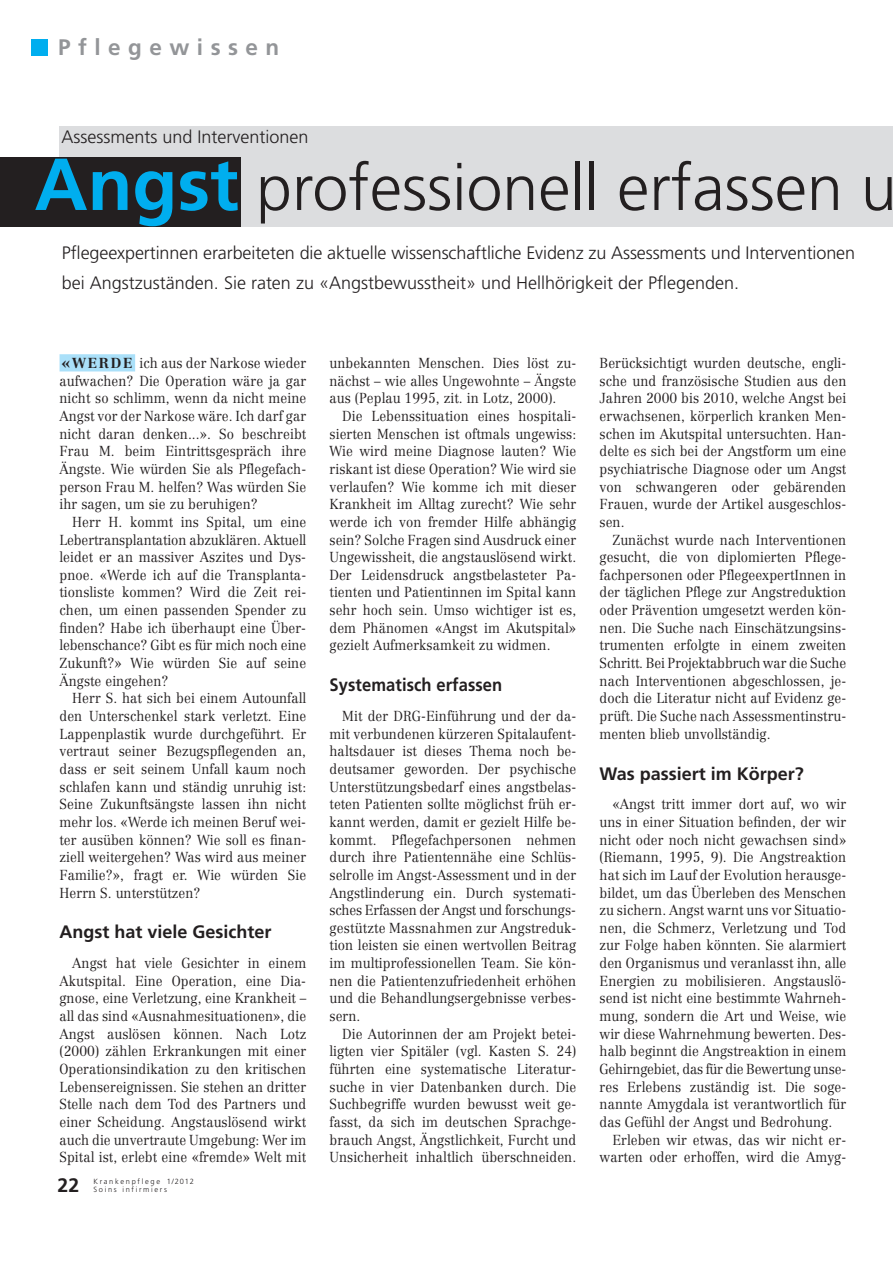
<style>
.page{position:relative;width:893px;height:1263px;background:#fff}
.page>*{position:absolute;margin:0;border:0;box-sizing:border-box;transform-origin:0 0}
.t1{font:300 64.5px "Frutiger";color:#231f20}
.t2{font:700 22.5px "Frutiger";letter-spacing:.335em;color:#939598}
.t3{font:700 19.5px "Frutiger";color:#231f20}
.t4{font:300 18px/30px "Frutiger";color:#231f20}
.t5{font:700 18px "Frutiger";color:#231f20}
.t6{font:700 18px "Frutiger";color:#231f20;scale:.92 1}
.t7{font:300 14.25px/17.7px "Centennial";letter-spacing:.005em;color:#231f20;text-align:justify;scale:.92 1}
.t8{font:300 7.5px/8.2px "Frutiger";letter-spacing:.22em;color:#231f20}
.s1{font-weight:700;font-size:73.5px;color:#00aeef}
.s2{font-weight:700}
</style>
<div class="page">
<div style="left:60px;top:127px;width:833px;height:100px;background:#dcdddf"></div>
<div style="left:0;top:157px;width:240px;height:70px;background:#231f20"></div>
<div style="left:32px;top:39px;width:16px;height:16px;background:#00aeef"></div>
<div style="left:60px;top:354px;width:75px;height:17px;background:#aae0f9"></div>
<h2 class="t2" style="left:58px;top:38px;width:223px">Pflegewissen</h2>
<p class="t4" style="left:61px;top:123px;width:249px">Assessments und Interventionen</p>
<h1 class="t1" style="left:35px;top:162px;width:863px"><span class="s1">Angst</span> professionell erfassen u</h1>
<p class="t4" style="left:62px;top:239px;width:795px">Pflegeexpertinnen erarbeiteten die aktuelle wissenschaftliche Evidenz zu Assessments und Interventionen bei Angstzuständen. Sie raten zu «Angstbewusstheit» und Hellhörigkeit der Pflegenden.</p>
<p class="t7" style="left:60px;top:355px;width:270px"><span class="s2">«WERDE</span> ich aus der Narkose wieder aufwachen? Die Operation wäre ja gar nicht so schlimm, wenn da nicht meine Angst vor der Narkose wäre. Ich darf gar nicht daran denken...». So beschreibt Frau M. beim Eintrittsgespräch ihre Ängste. Wie würden Sie als Pflegefach&shy;person Frau M. helfen? Was würden Sie ihr sagen, um sie zu beruhigen?</p>
<p class="t7" style="left:60px;top:514px;width:270px;text-indent:13px">Herr H. kommt ins Spital, um eine Lebertransplantation abzuklären. Aktuell leidet er an massiver Aszites und Dys&shy;pnoe. «Werde ich auf die Transplanta&shy;tionsliste kommen? Wird die Zeit rei&shy;chen, um einen passenden Spender zu finden? Habe ich überhaupt eine Über&shy;lebenschance? Gibt es für mich noch eine Zukunft?» Wie würden Sie auf seine Ängste eingehen?</p>
<p class="t7" style="left:60px;top:691px;width:270px;text-indent:13px">Herr S. hat sich bei einem Autounfall den Unterschenkel stark verletzt. Eine Lappenplastik wurde durchgeführt. Er vertraut seiner Bezugspflegenden an, dass er seit seinem Unfall kaum noch schlafen kann und ständig unruhig ist:<br>Seine Zukunftsängste lassen ihn nicht mehr los. «Werde ich meinen Beruf wei&shy;ter ausüben können? Wie soll es finan&shy;ziell weitergehen? Was wird aus meiner Familie?», fragt er. Wie würden Sie Herrn S. unterstützen?</p>
<p class="t5" style="left:60px;top:925px;width:214px">Angst hat viele Gesichter</p>
<p class="t7" style="left:60px;top:955px;width:270px;text-indent:13px">Angst hat viele Gesichter in einem Akutspital. Eine Operation, eine Dia&shy;gnose, eine Verletzung, eine Krankheit – all das sind «Ausnahmesituationen», die Angst auslösen können. Nach Lotz (2000) zählen Erkrankungen mit einer Operationsindikation zu den kritischen Lebensereignissen. Sie stehen an dritter Stelle nach dem Tod des Partners und einer Scheidung. Angstauslösend wirkt auch die unvertraute Umgebung: Wer im Spital ist, erlebt eine «fremde» Welt mit</p>
<h3 class="t3" style="left:58px;top:1178px;width:23px">22</h3>
<p class="t8" style="left:93px;top:1178px;width:102px">Krankenpflege 1/2012<br>Soins infirmiers</p>
<p class="t7" style="left:330px;top:355px;width:270px">unbekannten Menschen. Dies löst zu&shy;nächst – wie alles Ungewohnte – Ängste aus (Peplau 1995, zit. in Lotz, 2000).</p>
<p class="t7" style="left:330px;top:408px;width:270px;text-indent:13px">Die Lebenssituation eines hospitali&shy;sierten Menschen ist oftmals ungewiss:<br>Wie wird meine Diagnose lauten? Wie riskant ist diese Operation? Wie wird sie verlaufen? Wie komme ich mit dieser Krankheit im Alltag zurecht? Wie sehr werde ich von fremder Hilfe abhängig sein? Solche Fragen sind Ausdruck einer Ungewissheit, die angstauslösend wirkt.<br>Der Leidensdruck angstbelasteter Pa&shy;tienten und Patientinnen im Spital kann sehr hoch sein. Umso wichtiger ist es, dem Phänomen «Angst im Akutspital» gezielt Aufmerksamkeit zu widmen.</p>
<p class="t6" style="left:330px;top:678px;width:189px">Systematisch erfassen</p>
<p class="t7" style="left:330px;top:708px;width:270px;text-indent:13px">Mit der DRG-Einführung und der da&shy;mit verbundenen kürzeren Spitalaufent&shy;haltsdauer ist dieses Thema noch be&shy;deutsamer geworden. Der psychische Unterstützungsbedarf eines angstbelas&shy;teten Patienten sollte möglichst früh er&shy;kannt werden, damit er gezielt Hilfe be&shy;kommt. Pflegefachpersonen nehmen durch ihre Patientennähe eine Schlüs&shy;selrolle im Angst-Assessment und in der Angstlinderung ein. Durch systemati&shy;sches Erfassen der Angst und forschungs&shy;gestützte Massnahmen zur Angstreduk&shy;tion leisten sie einen wertvollen Beitrag im multiprofessionellen Team. Sie kön&shy;nen die Patientenzufriedenheit erhöhen und die Behandlungsergebnisse verbes&shy;sern.</p>
<p class="t7" style="left:330px;top:1026px;width:270px;text-indent:13px">Die Autorinnen der am Projekt betei&shy;ligten vier Spitäler (vgl. Kasten S. 24) führten eine systematische Literatur&shy;suche in vier Datenbanken durch. Die Suchbegriffe wurden bewusst weit ge&shy;fasst, da sich im deutschen Sprachge&shy;brauch Angst, Ängstlichkeit, Furcht und Unsicherheit inhaltlich überschneiden.</p>
<p class="t7" style="left:600px;top:355px;width:270px">Berücksichtigt wurden deutsche, engli&shy;sche und französische Studien aus den Jahren 2000 bis 2010, welche Angst bei erwachsenen, körperlich kranken Men&shy;schen im Akutspital untersuchten. Han&shy;delte es sich bei der Angstform um eine psychiatrische Diagnose oder um Angst von schwangeren oder gebärenden Frauen, wurde der Artikel ausgeschlos&shy;sen.</p>
<p class="t7" style="left:600px;top:532px;width:270px;text-indent:13px">Zunächst wurde nach Interventionen gesucht, die von diplomierten Pflege&shy;fachpersonen oder PflegeexpertInnen in der täglichen Pflege zur Angstreduktion oder Prävention umgesetzt werden kön&shy;nen. Die Suche nach Einschätzungsins&shy;trumenten erfolgte in einem zweiten Schritt. Bei Projektabbruch war die Suche nach Interventionen abgeschlossen, je&shy;doch die Literatur nicht auf Evidenz ge&shy;prüft. Die Suche nach Assessmentinstru&shy;menten blieb unvollständig.</p>
<p class="t5" style="left:600px;top:766px;width:206px">Was passiert im Körper?</p>
<p class="t7" style="left:612px;top:797px;width:256px">«Angst tritt immer dort auf, wo wir</p>
<p class="t7" style="left:600px;top:814px;width:270px">uns in einer Situation befinden, der wir</p>
<p class="t7" style="left:600px;top:832px;width:270px">nicht oder noch nicht gewachsen sind»</p>
<p class="t7" style="left:600px;top:849px;width:270px">(Riemann, 1995, 9). Die Angstreaktion</p>
<p class="t7" style="left:600px;top:867px;width:270px">hat sich im Lauf der Evolution herausge-</p>
<p class="t7" style="left:600px;top:885px;width:270px">bildet, um das Überleben des Menschen</p>
<p class="t7" style="left:600px;top:902px;width:270px">zu sichern. Angst warnt uns vor Situatio-</p>
<p class="t7" style="left:600px;top:920px;width:270px">nen, die Schmerz, Verletzung und Tod</p>
<p class="t7" style="left:600px;top:938px;width:270px">zur Folge haben könnten. Sie alarmiert</p>
<p class="t7" style="left:600px;top:955px;width:270px">den Organismus und veranlasst ihn, alle</p>
<p class="t7" style="left:600px;top:973px;width:270px">Energien zu mobilisieren. Angstauslö-</p>
<p class="t7" style="left:600px;top:991px;width:270px">send ist nicht eine bestimmte Wahrneh-</p>
<p class="t7" style="left:600px;top:1008px;width:270px">mung, sondern die Art und Weise, wie</p>
<p class="t7" style="left:600px;top:1026px;width:270px">wir diese Wahrnehmung bewerten. Des-</p>
<p class="t7" style="left:600px;top:1044px;width:270px">halb beginnt die Angstreaktion in einem</p>
<p class="t7" style="left:600px;top:1061px;width:270px">Gehirngebiet, das für die Bewertung unse-</p>
<p class="t7" style="left:600px;top:1079px;width:270px">res Erlebens zuständig ist. Die soge-</p>
<p class="t7" style="left:600px;top:1097px;width:270px">nannte Amygdala ist verantwortlich für</p>
<p class="t7" style="left:600px;top:1114px;width:254px">das Gefühl der Angst und Bedrohung.</p>
<p class="t7" style="left:612px;top:1132px;width:256px">Erleben wir etwas, das wir nicht er-</p>
<p class="t7" style="left:600px;top:1149px;width:270px">warten oder erhoffen, wird die Amyg-</p>
</div>
